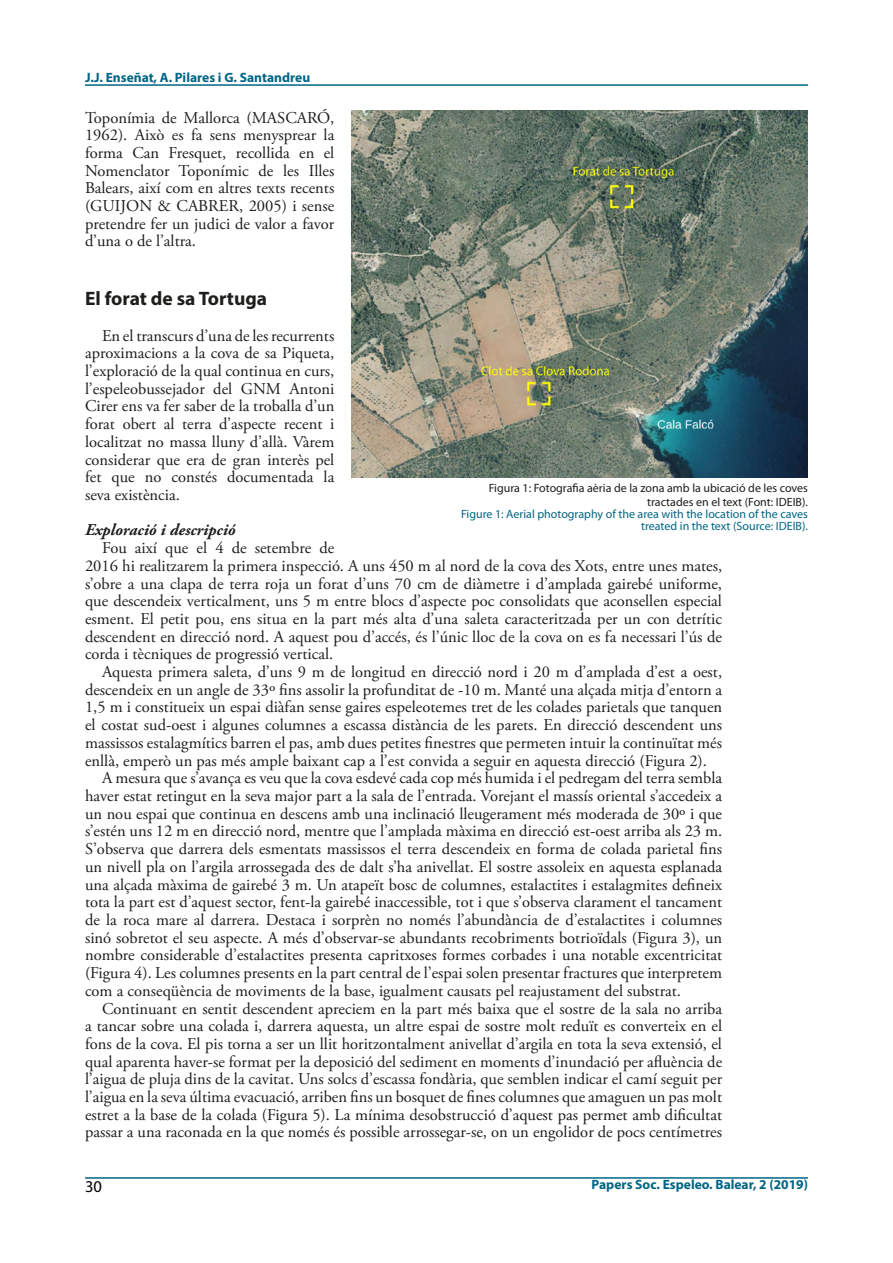
<style>
.page{position:relative;width:893px;height:1263px;background:#fff}
.page>*{position:absolute;margin:0;border:0;box-sizing:border-box;transform-origin:0 0}
.t1{font:700 19.5px "Myriad Pro";color:#1d1d1b}
.t2{font:16.5px/17.7px "Adobe Garamond Pro";color:#1d1d1b;text-align:justify}
.t3{font:italic 700 16.5px "Adobe Garamond Pro";color:#1d1d1b}
.t4{font:16.5px "Myriad Pro";color:#000}
.t5{font:700 13.5px "Myriad Pro";color:#006585}
.t6{font:12px/12px "Myriad Pro";color:#006585;text-align:right}
.t7{font:12px/14.4px "Myriad Pro";color:#1d1d1b;text-align:right}
</style>
<div class="page">
<hr style="left:85px;top:84px;width:723px;height:2px;background:#006585">
<hr style="left:85px;top:1177px;width:723px;height:2px;background:#006585">
<img style="left:351px;top:111px;width:457px;height:366px">
<p class="t5" style="left:85px;top:68px;width:227px">J.J. Enseñat, A. Pilares i G. Santandreu</p>
<p class="t2" style="left:85px;top:109px;width:251px">Toponímia de Mallorca (MASCARÓ, 1962). Això es fa sens menysprear la forma Can Fresquet, recollida en el Nomenclator Toponímic de les Illes Balears, així com en altres texts recents (GUIJON &amp; CABRER, 2005) i sense pretendre fer un judici de valor a favor d’una o de l’altra.</p>
<p class="t1" style="left:85px;top:286px;width:184px">El forat de sa Tortuga</p>
<p class="t2" style="left:85px;top:327px;width:251px;text-indent:17px">En el transcurs d’una de les recurrents aproximacions a la cova de sa Piqueta, l’exploració de la qual continua en curs, l’espeleobussejador del GNM Antoni Cirer ens va fer saber de la troballa d’un forat obert al terra d’aspecte recent i localitzat no massa lluny d’allà. Vàrem considerar que era de gran interès pel fet que no constés documentada la seva existència.</p>
<p class="t3" style="left:85px;top:521px;width:152px">Exploració i descripció</p>
<p class="t2" style="left:85px;top:540px;width:639px;text-align:left;text-indent:17px">Fou així que el 4 de setembre de<br>2016 hi realitzarem la primera inspecció. A uns 450 m al nord de la cova des Xots, entre unes mates, s’obre a una clapa de terra roja un forat d’uns 70 cm de diàmetre i d’amplada gairebé uniforme, que descendeix verticalment, uns 5 m entre blocs d’aspecte poc consolidats que aconsellen especial esment. El petit pou, ens situa en la part més alta d’una saleta caracteritzada per un con detrític descendent en direcció nord. A aquest pou d’accés, és l’únic lloc de la cova on es fa necessari l’ús de corda i tècniques de progressió vertical.</p>
<p class="t2" style="left:102px;top:663px;width:622px">Aquesta primera saleta, d’uns 9 m de longitud en direcció nord i 20 m d’amplada d’est a oest,</p>
<p class="t2" style="left:85px;top:681px;width:638px">descendeix en un angle de 33º fins assolir la profunditat de -10 m. Manté una alçada mitja d’entorn a</p>
<p class="t2" style="left:85px;top:699px;width:639px">1,5 m i constitueix un espai diàfan sense gaires espeleotemes tret de les colades parietals que tanquen</p>
<p class="t2" style="left:85px;top:717px;width:639px">el costat sud-oest i algunes columnes a escassa distància de les parets. En direcció descendent uns</p>
<p class="t2" style="left:85px;top:734px;width:638px">massissos estalagmítics barren el pas, amb dues petites finestres que permeten intuir la continuïtat més</p>
<p class="t2" style="left:85px;top:752px;width:623px">enllà, emperò un pas més ample baixant cap a l’est convida a seguir en aquesta direcció (Figura 2).</p>
<p class="t2" style="left:102px;top:770px;width:622px">A mesura que s’avança es veu que la cova esdevé cada cop més humida i el pedregam del terra sembla</p>
<p class="t2" style="left:85px;top:787px;width:639px">haver estat retingut en la seva major part a la sala de l’entrada. Vorejant el massís oriental s’accedeix a</p>
<p class="t2" style="left:85px;top:805px;width:639px">un nou espai que continua en descens amb una inclinació lleugerament més moderada de 30º i que</p>
<p class="t2" style="left:85px;top:823px;width:639px">s’estén uns 12 m en direcció nord, mentre que l’amplada màxima en direcció est-oest arriba als 23 m.</p>
<p class="t2" style="left:85px;top:841px;width:639px">S’observa que darrera dels esmentats massissos el terra descendeix en forma de colada parietal fins</p>
<p class="t2" style="left:85px;top:858px;width:638px">un nivell pla on l’argila arrossegada des de dalt s’ha anivellat. El sostre assoleix en aquesta esplanada</p>
<p class="t2" style="left:85px;top:876px;width:639px">una alçada màxima de gairebé 3 m. Un atapeït bosc de columnes, estalactites i estalagmites defineix</p>
<p class="t2" style="left:85px;top:894px;width:639px">tota la part est d’aquest sector, fent-la gairebé inaccessible, tot i que s’observa clarament el tancament</p>
<p class="t2" style="left:85px;top:911px;width:639px">de la roca mare al darrera. Destaca i sorprèn no només l’abundància de d’estalactites i columnes</p>
<p class="t2" style="left:85px;top:929px;width:639px">sinó sobretot el seu aspecte. A més d’observar-se abundants recobriments botrioïdals (Figura 3), un</p>
<p class="t2" style="left:85px;top:947px;width:639px">nombre considerable d’estalactites presenta capritxoses formes corbades i una notable excentricitat</p>
<p class="t2" style="left:85px;top:964px;width:639px">(Figura 4). Les columnes presents en la part central de l’espai solen presentar fractures que interpretem</p>
<p class="t2" style="left:85px;top:982px;width:597px">com a conseqüència de moviments de la base, igualment causats pel reajustament del substrat.</p>
<p class="t2" style="left:102px;top:1000px;width:622px">Continuant en sentit descendent apreciem en la part més baixa que el sostre de la sala no arriba</p>
<p class="t2" style="left:85px;top:1018px;width:639px">a tancar sobre una colada i, darrera aquesta, un altre espai de sostre molt reduït es converteix en el</p>
<p class="t2" style="left:85px;top:1035px;width:638px">fons de la cova. El pis torna a ser un llit horitzontalment anivellat d’argila en tota la seva extensió, el</p>
<p class="t2" style="left:85px;top:1053px;width:639px">qual aparenta haver-se format per la deposició del sediment en moments d’inundació per afluència de</p>
<p class="t2" style="left:85px;top:1071px;width:639px">l’aigua de pluja dins de la cavitat. Uns solcs d’escassa fondària, que semblen indicar el camí seguit per</p>
<p class="t2" style="left:85px;top:1088px;width:638px">l’aigua en la seva última evacuació, arriben fins un bosquet de fines columnes que amaguen un pas molt</p>
<p class="t2" style="left:85px;top:1106px;width:639px">estret a la base de la colada (Figura 5). La mínima desobstrucció d’aquest pas permet amb dificultat</p>
<p class="t2" style="left:85px;top:1124px;width:638px">passar a una raconada en la que només és possible arrossegar-se, on un engolidor de pocs centímetres</p>
<p class="t7" style="left:489px;top:480px;width:321px">Figura 1: Fotografia aèria de la zona amb la ubicació de les coves tractades en el text (Font: IDEIB).</p>
<p class="t6" style="left:461px;top:508px;width:348px">Figure 1: Aerial photography of the area with the location of the caves treated in the text (Source: IDEIB).</p>
<p class="t4" style="left:85px;top:1176px;width:18px">30</p>
<p class="t5" style="left:592px;top:1176px;width:218px">Papers Soc. Espeleo. Balear, 2 (2019)</p>
</div>
